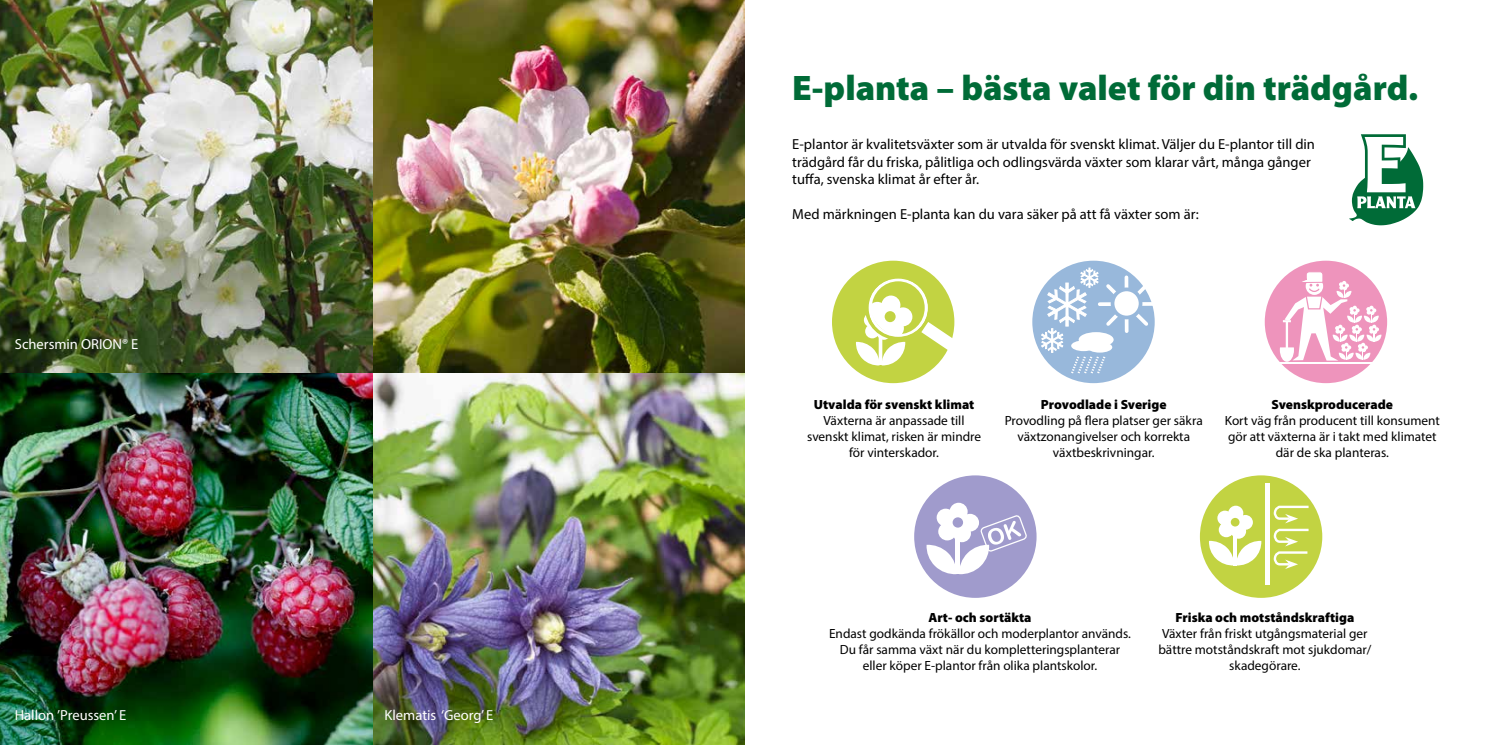
<style>
.page{position:relative;width:1489px;height:745px;background:#fff}
.page>*{position:absolute;margin:0;border:0;box-sizing:border-box;transform-origin:0 0}
.t1{font:900 35.62px "Myriad Pro";color:#006b37}
.t2{font:14.62px/17.5px "Myriad Pro";color:#000}
.t3{font:14.5px "Myriad Pro";color:#fff}
.t4{font:13.25px/16px "Myriad Pro";color:#000;text-align:center}
.t5{font:900 13.25px "Myriad Pro";color:#000}
</style>
<div class="page">
<img style="left:372px;top:372px;width:372px;height:372px">
<img style="left:0;top:372px;width:372px;height:372px">
<img style="left:372px;top:0;width:372px;height:372px">
<img style="left:0;top:0;width:372px;height:372px">
<div style="left:1264px;top:260px;width:122px;height:123px;background:#ee94bc;border-radius:50%"></div>
<hr style="left:1276px;top:362px;width:101px;height:1px;background:#fff">
<svg style="left:1279px;top:271px;width:102px;height:90px"></svg>
<div style="left:1032px;top:260px;width:122px;height:123px;background:#98b8db;border-radius:50%"></div>
<hr style="left:1099px;top:302px;width:54px;height:4px;background:#fff">
<svg style="left:1041px;top:267px;width:110px;height:108px"></svg>
<div style="left:1199px;top:475px;width:123px;height:122px;background:#c2d342;border-radius:50%"></div>
<svg style="left:1208px;top:505px;width:53px;height:60px"></svg>
<svg style="left:1265px;top:483px;width:3px;height:101px"></svg>
<svg style="left:1273px;top:505px;width:36px;height:63px"></svg>
<div style="left:914px;top:475px;width:122px;height:122px;background:#a09bcc;border-radius:50%"></div>
<svg style="left:926px;top:502px;width:101px;height:72px"></svg>
<div style="left:832px;top:260px;width:122px;height:123px;background:#c2d342;border-radius:50%"></div>
<svg style="left:856px;top:295px;width:56px;height:70px"></svg>
<div style="left:868px;top:278px;width:59px;height:59px;border:3px solid #fff;border-radius:50%"></div>
<div style="left:865px;top:275px;width:66px;height:65px;border:3px solid #c2d342;border-radius:50%"></div>
<svg style="left:921px;top:322px;width:34px;height:37px"></svg>
<svg style="left:1349px;top:134px;width:73px;height:91px"></svg>
<p class="t3" style="left:15px;top:335px;width:125px">Schersmin ORION® E</p>
<p class="t3" style="left:15px;top:706px;width:113px">Hallon ’Preussen’ E</p>
<p class="t3" style="left:384px;top:706px;width:110px">Klematis ‘Georg’ E</p>
<h1 class="t1" style="left:792px;top:68px;width:627px">E-planta – bästa valet för din trädgård.</h1>
<p class="t2" style="left:792px;top:135px;width:524px">E-plantor är kvalitetsväxter som är utvalda för svenskt klimat. Väljer du E-plantor till din trädgård får du friska, pålitliga och odlingsvärda växter som klarar vårt, många gånger tuffa, svenska klimat år efter år.</p>
<p class="t2" style="left:792px;top:205px;width:408px">Med märkningen E-planta kan du vara säker på att få växter som är:</p>
<p class="t5" style="left:813px;top:396px;width:162px">Utvalda för svenskt klimat</p>
<p class="t4" style="left:807px;top:412px;width:175px">Växterna är anpassade till svenskt klimat, risken är mindre för vinterskador.</p>
<p class="t5" style="left:1040px;top:396px;width:127px">Provodlade i Sverige</p>
<p class="t4" style="left:1004px;top:412px;width:200px">Provodling på flera platser ger säkra växtzonangivelser och korrekta växtbeskrivningar.</p>
<p class="t5" style="left:1271px;top:396px;width:123px">Svenskproducerade</p>
<p class="t4" style="left:1224px;top:412px;width:216px">Kort väg från producent till konsument gör att växterna är i takt med klimatet där de ska planteras.</p>
<p class="t5" style="left:928px;top:610px;width:105px">Art- och sortäkta</p>
<p class="t4" style="left:829px;top:625px;width:303px">Endast godkända frökällor och moderplantor används.<br>Du får samma växt när du kompletteringsplanterar eller köper E-plantor från olika plantskolor.</p>
<p class="t5" style="left:1175px;top:610px;width:180px">Friska och motståndskraftiga</p>
<p class="t4" style="left:1158px;top:625px;width:214px">Växter från friskt utgångsmaterial ger bättre motståndskraft mot sjukdomar/ skadegörare.</p>
</div>
